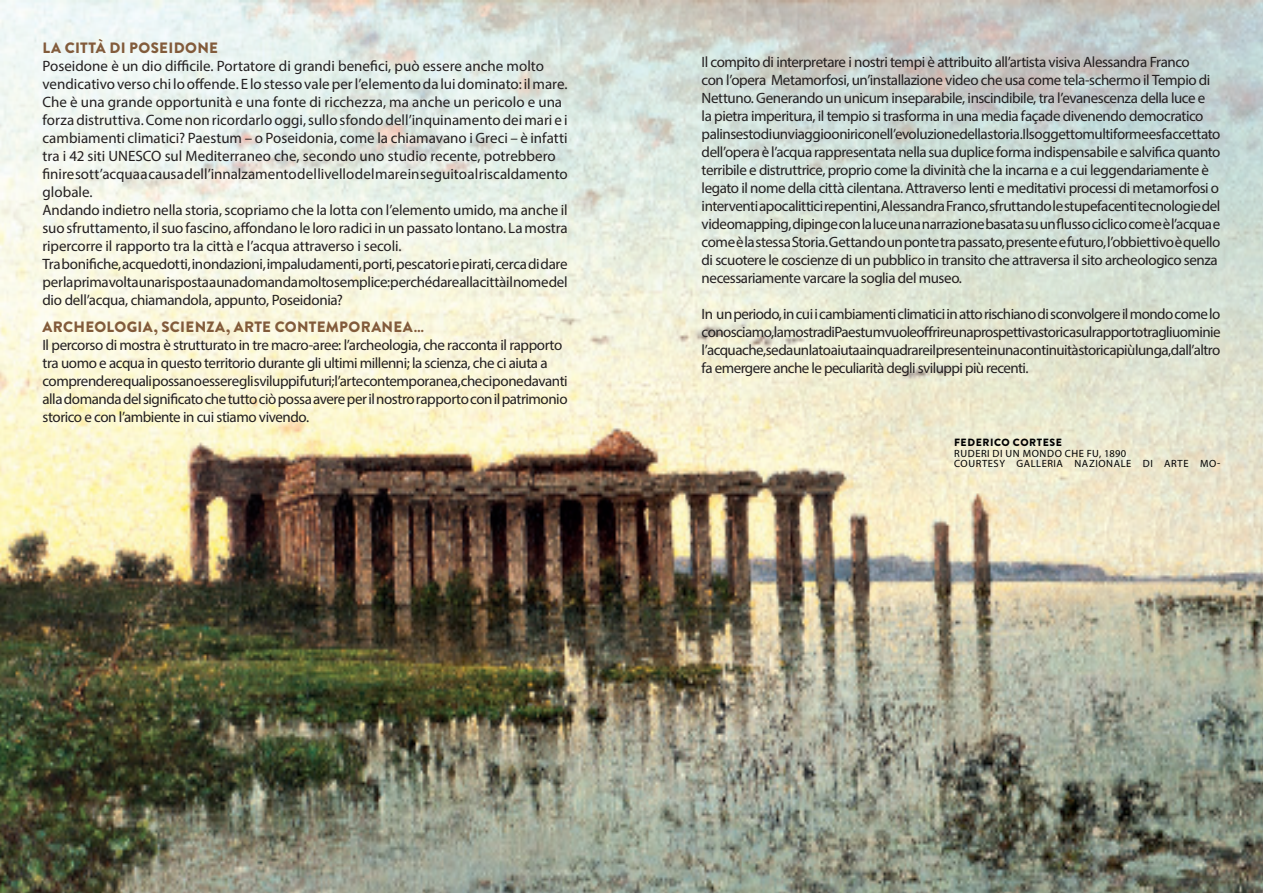
<style>
.page{position:relative;width:1263px;height:893px;background:#fff}
.page>*{position:absolute;margin:0;border:0;box-sizing:border-box;transform-origin:0 0}
.t1{font:15px/18px "Myriad Pro";letter-spacing:-.03em;color:#231f20;text-align:justify}
.t2{font:15px/18px "Myriad Pro";color:#231f20}
.t3{font:900 15px "Brandon Grotesque";letter-spacing:.02em;color:#825b3b}
.t4{font:10.5px "Myriad Pro";letter-spacing:.055em;color:#000001}
.t5{font:900 10.5px "Brandon Grotesque";letter-spacing:.055em;color:#000001}
</style>
<div class="page">
<img style="left:0;top:0;width:1263px;height:893px">
<p class="t3" style="left:43px;top:37px;width:177px">LA CITTÀ DI POSEIDONE</p>
<p class="t2" style="left:43px;top:57px;width:527px">Poseidone è un dio difficile. Portatore di grandi benefici, può essere anche molto vendicativo verso chi lo offende. E lo stesso vale per l’elemento da lui dominato: il mare.<br>Che è una grande opportunità e una fonte di ricchezza, ma anche un pericolo e una forza distruttiva. Come non ricordarlo oggi, sullo sfondo dell’inquinamento dei mari e i cambiamenti climatici? Paestum – o Poseidonia, come la chiamavano i Greci – è infatti tra i 42 siti UNESCO sul Mediterraneo che, secondo uno studio recente, potrebbero finire sott’acqua a causa dell’innalzamento del livello del mare in seguito al riscaldamento globale.</p>
<p class="t1" style="left:43px;top:201px;width:527px">Andando indietro nella storia, scopriamo che la lotta con l’elemento umido, ma anche il suo sfruttamento, il suo fascino, affondano le loro radici in un passato lontano. La mostra ripercorre il rapporto tra la città e l’acqua attraverso i secoli.</p>
<p class="t1" style="left:43px;top:255px;width:527px">Tra bonifiche, acquedotti, inondazioni, impaludamenti, porti, pescatori e pirati, cerca di dare per la prima volta una risposta a una domanda molto semplice: perché dare alla città il nome del dio dell’acqua, chiamandola, appunto, Poseidonia?</p>
<p class="t3" style="left:43px;top:316px;width:383px">ARCHEOLOGIA, SCIENZA, ARTE CONTEMPORANEA…</p>
<p class="t1" style="left:43px;top:335px;width:527px;text-align:left">Il percorso di mostra è strutturato in tre macro-aree: l’archeologia, che racconta il rapporto tra uomo e acqua in questo territorio durante gli ultimi millenni; la scienza, che ci aiuta a comprendere quali possano essere gli sviluppi futuri; l’arte contemporanea, che ci pone davanti alla domanda del significato che tutto ciò possa avere per il nostro rapporto con il patrimonio storico e con l’ambiente in cui stiamo vivendo.</p>
<p class="t1" style="left:702px;top:53px;width:520px;text-align:left">Il compito di interpretare i nostri tempi è attribuito all’artista visiva Alessandra Franco<br>con l’opera Metamorfosi, un’installazione video che usa come tela-schermo il Tempio di Nettuno. Generando un unicum inseparabile, inscindibile, tra l’evanescenza della luce e<br>la pietra imperitura, il tempio si trasforma in una media façade divenendo democratico palinsesto di un viaggio onirico nell’evoluzione della storia. Il soggetto multiforme e sfaccettato dell’opera è l’acqua rappresentata nella sua duplice forma indispensabile e salvifica quanto terribile e distruttrice, proprio come la divinità che la incarna e a cui leggendariamente è legato il nome della città cilentana. Attraverso lenti e meditativi processi di metamorfosi o interventi apocalittici repentini, Alessandra Franco, sfruttando le stupefacenti tecnologie del videomapping, dipinge con la luce una narrazione basata su un flusso ciclico come è l’acqua e come è la stessa Storia. Gettando un ponte tra passato, presente e futuro, l’obbiettivo è quello di scuotere le coscienze di un pubblico in transito che attraversa il sito archeologico senza necessariamente varcare la soglia del museo.</p>
<p class="t1" style="left:702px;top:305px;width:520px">In un periodo, in cui i cambiamenti climatici in atto rischiano di sconvolgere il mondo come lo conosciamo, la mostra di Paestum vuole offrire una prospettiva storica sul rapporto tra gli uomini e l’acqua che, se da un lato aiuta a inquadrare il presente in una continuità storica più lunga, dall’altro fa emergere anche le peculiarità degli sviluppi più recenti.</p>
<p class="t5" style="left:954px;top:435px;width:109px">FEDERICO CORTESE</p>
<p class="t4" style="left:954px;top:447px;width:173px">RUDERI DI UN MONDO CHE FU, 1890</p>
<p class="t4" style="left:954px;top:457px;width:268px">COURTESY GALLERIA NAZIONALE DI ARTE MO-</p>
</div>
